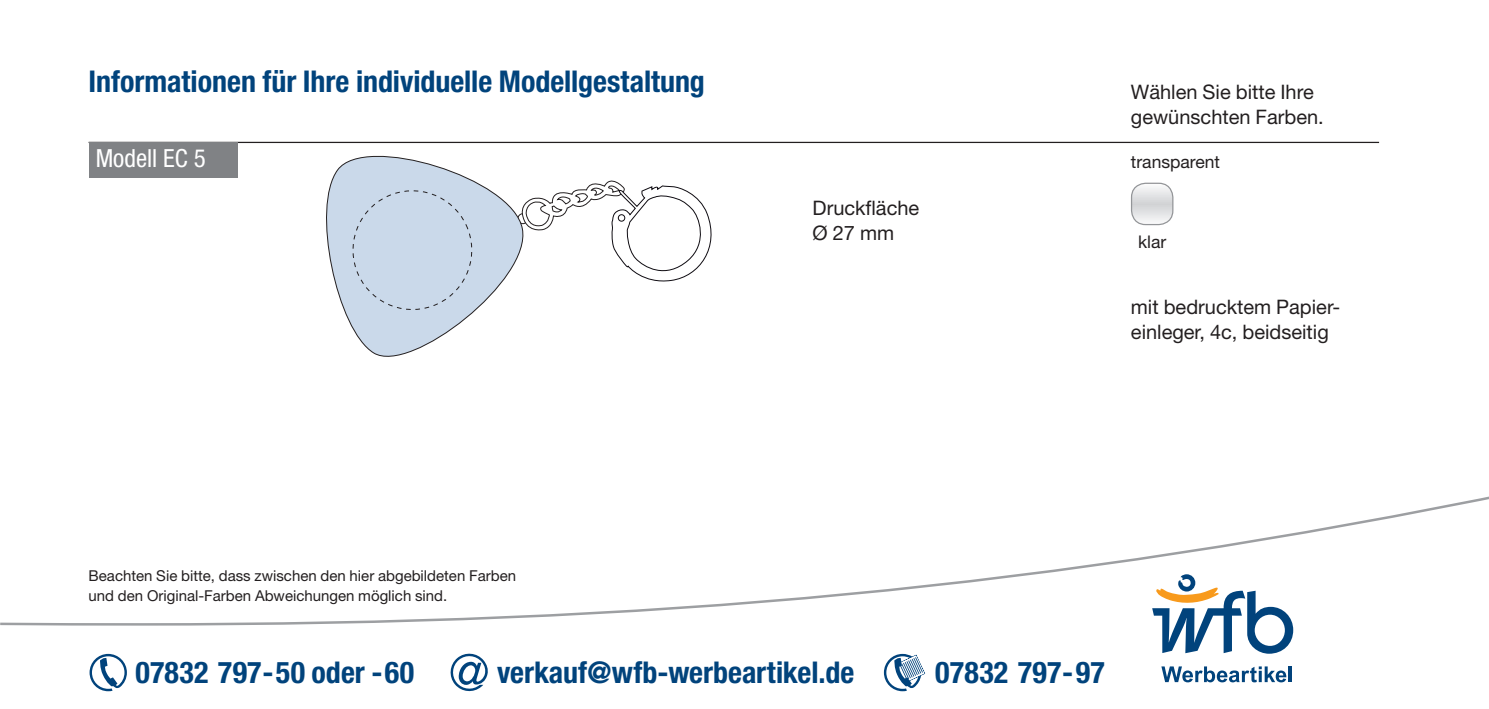
<style>
.page{position:relative;width:1489px;height:709px;background:#fff}
.page>*{position:absolute;margin:0;border:0;box-sizing:border-box;transform-origin:0 0}
.t1{font:700 condensed 30px "Helvetica Neue LT Pro";color:#01437c}
.t2{font:condensed 25px "Helvetica Neue LT Pro";color:#fff}
.t3{font:20px/25px "Helvetica Neue LT Pro";color:#231f20}
.t4{font:17.5px "Helvetica Neue LT Pro";color:#231f20}
.t5{font:15px/20px "Helvetica Neue LT Pro";color:#231f20}
</style>
<div class="page">
<svg style="left:0;top:496px;width:1488px;height:130px"></svg>
<svg style="left:90px;top:654px;width:37px;height:37px"></svg>
<svg style="left:883px;top:654px;width:42px;height:37px"></svg>
<svg style="left:450px;top:653px;width:38px;height:38px"></svg>
<svg style="left:1161px;top:666px;width:125px;height:16px"></svg>
<hr style="left:1288px;top:666px;width:3px;height:16px;background:#01437c">
<svg style="left:1152px;top:574px;width:141px;height:79px"></svg>
<svg style="left:326px;top:156px;width:385px;height:201px"></svg>
<div style="left:618px;top:214px;width:7px;height:7px;border:1px solid #0e0b11;border-radius:50%"></div>
<hr style="left:89px;top:142px;width:1289px;height:1px;background:#231f20">
<div style="left:89px;top:142px;width:148px;height:35px;background:#808285"></div>
<svg style="left:1132px;top:183px;width:40px;height:41px"></svg>
<div style="left:1130px;top:183px;width:43px;height:42px;border:1px solid #939598;border-radius:14px"></div>
<p class="t1" style="left:89px;top:63px;width:617px">Informationen für Ihre individuelle Modellgestaltung</p>
<p class="t2" style="left:96px;top:144px;width:112px">Modell EC 5</p>
<p class="t3" style="left:812px;top:194px;width:108px">Druckfläche<br>Ø 27 mm</p>
<p class="t3" style="left:1130px;top:79px;width:194px">Wählen Sie bitte Ihre gewünschten Farben.</p>
<p class="t4" style="left:1130px;top:151px;width:91px">transparent</p>
<p class="t4" style="left:1137px;top:231px;width:30px">klar</p>
<p class="t3" style="left:1130px;top:294px;width:211px">mit bedrucktem Papier&shy;einleger, 4c, beidseitig</p>
<p class="t5" style="left:89px;top:565px;width:429px">Beachten Sie bitte, dass zwischen den hier abgebildeten Farben und den Original-Farben Abweichungen möglich sind.</p>
<p class="t1" style="left:135px;top:654px;width:280px">07832 797-50 oder -60</p>
<p class="t1" style="left:497px;top:654px;width:359px">verkauf@wfb-werbeartikel.de</p>
<p class="t1" style="left:935px;top:654px;width:171px">07832 797-97</p>
</div>
